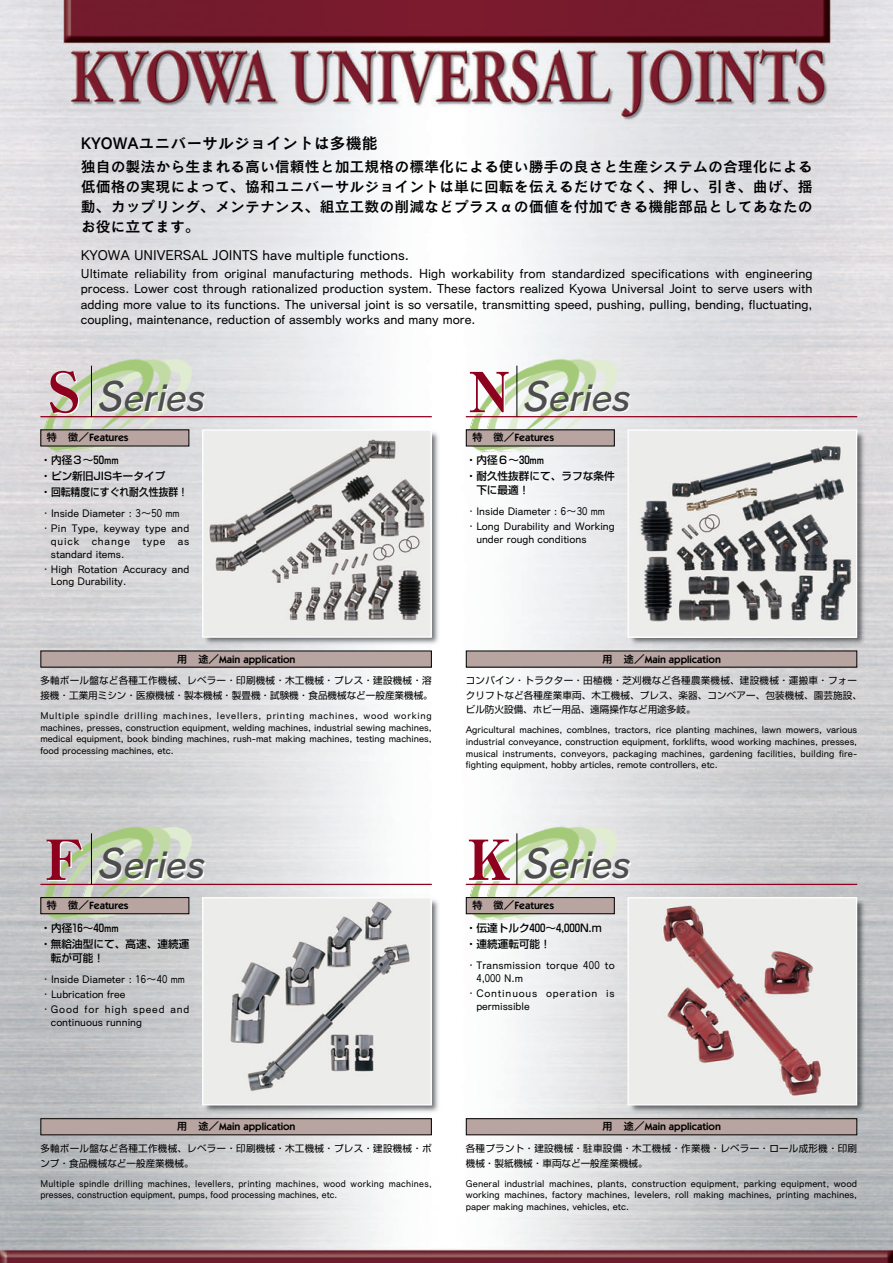
<style>
.page{position:relative;width:893px;height:1263px;background:#fff}
.page>*{position:absolute;margin:0;border:0;box-sizing:border-box;transform-origin:0 0}
.t1{font:italic 34.05px "Rodin CID DB";color:#4d4d4d}
.t2{font:15.9px "Cezanne CID DB";color:#000}
.t3{font:14.85px/20.2px "Cezanne CID DB";letter-spacing:.005em;color:#000;text-align:justify}
.t4{font:13.8px "Cezanne CID M";color:#000}
.t5{font:12.75px/15.5px "Cezanne CID M";color:#000;text-align:justify}
.t6{font:10.65px/14.9px "Cezanne CID M";color:#000}
.t7{font:500 10.65px/15.9px "Shin Go";color:#000}
.t8{font:600 10.65px "Itc Kabel";color:#000}
.t9{font:10.65px/14.9px "Cezanne CID M";letter-spacing:.02em;color:#000}
.t10{font:10.65px/12.8px "Cezanne CID M";letter-spacing:.075em;color:#000}
.t11{font:10.65px "Gothic Num";color:#000}
.t12{font:9.6px/11.7px "Cezanne CID M";color:#000;text-align:justify}
.t13{font:9.6px/14.4px "Shin Go";letter-spacing:.02em;color:#000}
.t14{font:9.6px/11.7px "Cezanne CID M";letter-spacing:.03em;color:#000;scale:.95 1}
.s1{font-family:"Ryumin";font-weight:800;font-style:normal;font-size:55.2px;color:#8e011e}
.s2{font-size:38.25px}
.s3{font-family:"Cezanne CID DB";font-weight:400}
.s4{font-family:"BLS Gaiji ST Sgm";font-weight:400}
.s5{font-family:"Shingo Num"}
.s6{font-family:"Gothic Num"}
.s7{font-family:"Cezanne CID M"}
</style>
<div class="page">
<img style="left:0;top:0;width:892px;height:1263px">
<img style="left:180px;top:358px;width:21px;height:100px">
<img style="left:163px;top:358px;width:17px;height:100px">
<img style="left:37px;top:358px;width:126px;height:100px">
<img style="left:605px;top:358px;width:21px;height:100px">
<img style="left:588px;top:358px;width:17px;height:100px">
<img style="left:462px;top:358px;width:126px;height:100px">
<img style="left:180px;top:826px;width:21px;height:100px">
<img style="left:163px;top:826px;width:17px;height:100px">
<img style="left:37px;top:826px;width:126px;height:100px">
<img style="left:605px;top:826px;width:21px;height:100px">
<img style="left:588px;top:826px;width:17px;height:100px">
<img style="left:462px;top:826px;width:126px;height:100px">
<img style="left:204px;top:431px;width:226px;height:205px">
<div style="left:202px;top:429px;width:230px;height:209px;border:1px solid #fff"></div>
<hr style="left:40px;top:416px;width:392px;height:1px;background:#8e011e">
<hr style="left:91px;top:366px;width:1px;height:51px;background:#000">
<div style="left:41px;top:430px;width:148px;height:16px;background:#b8a5a2"></div>
<div style="left:41px;top:651px;width:390px;height:16px;background:#b8a5a2"></div>
<img style="left:629px;top:431px;width:226px;height:205px">
<div style="left:627px;top:429px;width:230px;height:209px;border:1px solid #fff"></div>
<hr style="left:466px;top:416px;width:391px;height:1px;background:#8e011e">
<hr style="left:516px;top:366px;width:1px;height:51px;background:#000">
<div style="left:466px;top:430px;width:148px;height:16px;background:#b8a5a2"></div>
<div style="left:466px;top:651px;width:390px;height:16px;background:#b8a5a2"></div>
<img style="left:204px;top:899px;width:226px;height:205px">
<div style="left:202px;top:897px;width:230px;height:209px;border:1px solid #fff"></div>
<hr style="left:40px;top:884px;width:392px;height:1px;background:#8e011e">
<hr style="left:91px;top:833px;width:1px;height:51px;background:#000">
<div style="left:41px;top:898px;width:148px;height:16px;background:#b8a5a2"></div>
<div style="left:40px;top:897px;width:149px;height:17px;border:1px solid #000"></div>
<div style="left:41px;top:1119px;width:390px;height:16px;background:#b8a5a2"></div>
<div style="left:40px;top:1118px;width:392px;height:17px;border:1px solid #000"></div>
<img style="left:629px;top:899px;width:226px;height:205px">
<div style="left:627px;top:897px;width:230px;height:209px;border:1px solid #fff"></div>
<hr style="left:466px;top:884px;width:391px;height:1px;background:#8e011e">
<hr style="left:516px;top:833px;width:1px;height:51px;background:#000">
<div style="left:466px;top:898px;width:148px;height:16px;background:#b8a5a2"></div>
<div style="left:466px;top:897px;width:148px;height:17px;border:1px solid #000"></div>
<div style="left:466px;top:1119px;width:390px;height:16px;background:#b8a5a2"></div>
<div style="left:466px;top:1118px;width:391px;height:17px;border:1px solid #000"></div>
<h2 class="t2" style="left:81px;top:138px;width:298px">KYOWAユニバーサルジョイントは多機能</h2>
<h3 class="t3" style="left:81px;top:158px;width:733px">独自の製法から生まれる高い信頼性と加工規格の標準化による使い勝手の良さと生産システムの合理化による低価格の実現によって、協和ユニバーサルジョイントは単に回転を伝えるだけでなく、押し、引き、曲げ、揺動、カップリング、メンテナンス、組立工数の削減などプラスαの価値を付加できる機能部品としてあなたのお役に立てます。</h3>
<h3 class="t4" style="left:81px;top:250px;width:329px">KYOWA UNIVERSAL JOINTS have multiple functions.</h3>
<p class="t5" style="left:81px;top:267px;width:733px">Ultimate reliability from original manufacturing methods. High workability from standardized specifications with engineering process. Lower cost through rationalized production system. These factors realized Kyowa Universal Joint to serve users with adding more value to its functions. The universal joint is so versatile, transmitting speed, pushing, pulling, bending, fluctuating, coupling, maintenance, reduction of assembly works and many more.</p>
<h1 class="t1" style="left:48px;top:385px;width:163px"><span class="s1">S</span> <span class="s2">S</span>eries</h1>
<p class="t8" style="left:47px;top:434px;width:84px"><span class="s3">特 徴／</span>Features</p>
<p class="t7" style="left:40px;top:454px;width:149px">・内径<span class="s4">蔬</span>～<span class="s5">50</span><span class="s3">mm<br></span>・ピン新旧JISキータイプ<br>・回転精度にすぐれ耐久性抜群！</p>
<p class="t9" style="left:40px;top:507px;width:150px">・Inside Diameter : <span class="s6">3</span>～<span class="s6">50</span> mm・Pin Type, keyway type and</p>
<p class="t10" style="left:51px;top:536px;width:140px">quick change type as standard items.</p>
<p class="t6" style="left:51px;top:564px;width:140px;line-height:12.8px;text-indent:-10px">・High Rotation Accuracy and<br>Long Durability.</p>
<p class="t8" style="left:177px;top:655px;width:120px"><span class="s3">用 途／</span>Main application</p>
<p class="t13" style="left:40px;top:675px;width:394px">多軸ボール盤など各種工作機械、レベラー・印刷機械・木工機械・プレス・建設機械・溶接機・工業用ミシン・医療機械・製本機械・製畳機・試験機・食品機械など一般産業機械。</p>
<p class="t12" style="left:40px;top:711px;width:393px">Multiple spindle drilling machines, levellers, printing machines, wood working machines, presses, construction equipment, welding machines, industrial sewing machines, medical equipment, book binding machines, rush-mat making machines, testing machines, food processing machines, etc.</p>
<h1 class="t1" style="left:45px;top:853px;width:167px"><span class="s1">F</span> <span class="s2">S</span>eries</h1>
<p class="t8" style="left:47px;top:902px;width:84px"><span class="s3">特 徴／</span>Features</p>
<p class="t7" style="left:40px;top:921px;width:150px">・内径<span class="s5">16</span>～<span class="s5">40</span><span class="s3">mm<br></span>・無給油型にて、高速、連続運</p>
<p class="t7" style="left:51px;top:951px;width:55px">転が可能！</p>
<p class="t6" style="left:40px;top:973px;width:150px">・Inside Diameter : <span class="s6">16</span>～<span class="s6">40</span> mm・Lubrication free<br>・Good for high speed and</p>
<p class="t6" style="left:51px;top:1016px;width:93px">continuous running</p>
<h1 class="t1" style="left:468px;top:385px;width:169px"><span class="s1">N</span> <span class="s2">S</span>eries</h1>
<p class="t8" style="left:472px;top:434px;width:84px"><span class="s3">特 徴／</span>Features</p>
<p class="t7" style="left:466px;top:454px;width:150px">・内径<span class="s4">蔔</span>～<span class="s5">30</span><span class="s3">mm<br></span>・耐久性抜群にて、ラフな条件</p>
<p class="t7" style="left:476px;top:483px;width:55px">下に最適！</p>
<p class="t6" style="left:466px;top:505px;width:150px">・Inside Diameter : <span class="s6">6</span>～<span class="s6">30</span> mm・Long Durability and Working</p>
<p class="t6" style="left:476px;top:533px;width:112px">under rough conditions</p>
<p class="t8" style="left:602px;top:655px;width:120px"><span class="s3">用 途／</span>Main application</p>
<p class="t13" style="left:466px;top:675px;width:397px">コンバイン・トラクター・田植機・芝刈機など各種農業機械、建設機械・運搬車・フォークリフトなど各種産業車両、木工機械、プレス、楽器、コンベアー、包装機械、園芸施設、ビル防火設備、ホビー用品、遠隔操作など用途多岐。</p>
<p class="t12" style="left:466px;top:725px;width:393px">Agricultural machines, comblnes, tractors, rice planting machines, lawn mowers, various industrial conveyance, construction equipment, forklifts, wood working machines, presses, musical instruments, conveyors, packaging machines, gardening facilities, building fire&shy;fighting equipment, hobby articles, remote controllers, etc.</p>
<h1 class="t1" style="left:466px;top:853px;width:170px"><span class="s1">K</span> <span class="s2">S</span>eries</h1>
<p class="t8" style="left:472px;top:902px;width:84px"><span class="s3">特 徴／</span>Features</p>
<p class="t7" style="left:466px;top:921px;width:137px">・伝達トルク<span class="s5">400</span>～<span class="s5">4</span>,<span class="s5">000</span>N.m・連続運転可能！</p>
<p class="t9" style="left:466px;top:959px;width:150px">・Transmission torque <span class="s6">400</span> to</p>
<p class="t11" style="left:476px;top:973px;width:48px">4<span class="s7">,</span>000 <span class="s7">N.m</span></p>
<p class="t10" style="left:476px;top:988px;width:140px;text-indent:-10px">・Continuous operation is permissible</p>
<p class="t8" style="left:177px;top:1123px;width:120px"><span class="s3">用 途／</span>Main application</p>
<p class="t13" style="left:40px;top:1142px;width:393px">多軸ボール盤など各種工作機械、レベラー・印刷機械・木工機械・プレス・建設機械・ポンプ・食品機械など一般産業機械。</p>
<p class="t14" style="left:40px;top:1179px;width:413px">Multiple spindle drilling machines, levellers, printing machines, wood working machines, presses, construction equipment, pumps, food processing machines, etc.</p>
<p class="t8" style="left:602px;top:1123px;width:120px"><span class="s3">用 途／</span>Main application</p>
<p class="t13" style="left:466px;top:1142px;width:393px">各種プラント・建設機械・駐車設備・木工機械・作業機・レベラー・ロール成形機・印刷機械・製紙機械・車両など一般産業機械。</p>
<p class="t12" style="left:466px;top:1179px;width:393px">General industrial machines, plants, construction equipment, parking equipment, wood working machines, factory machines, levelers, roll making machines, printing machines, paper making machines, vehicles, etc.</p>
</div>
